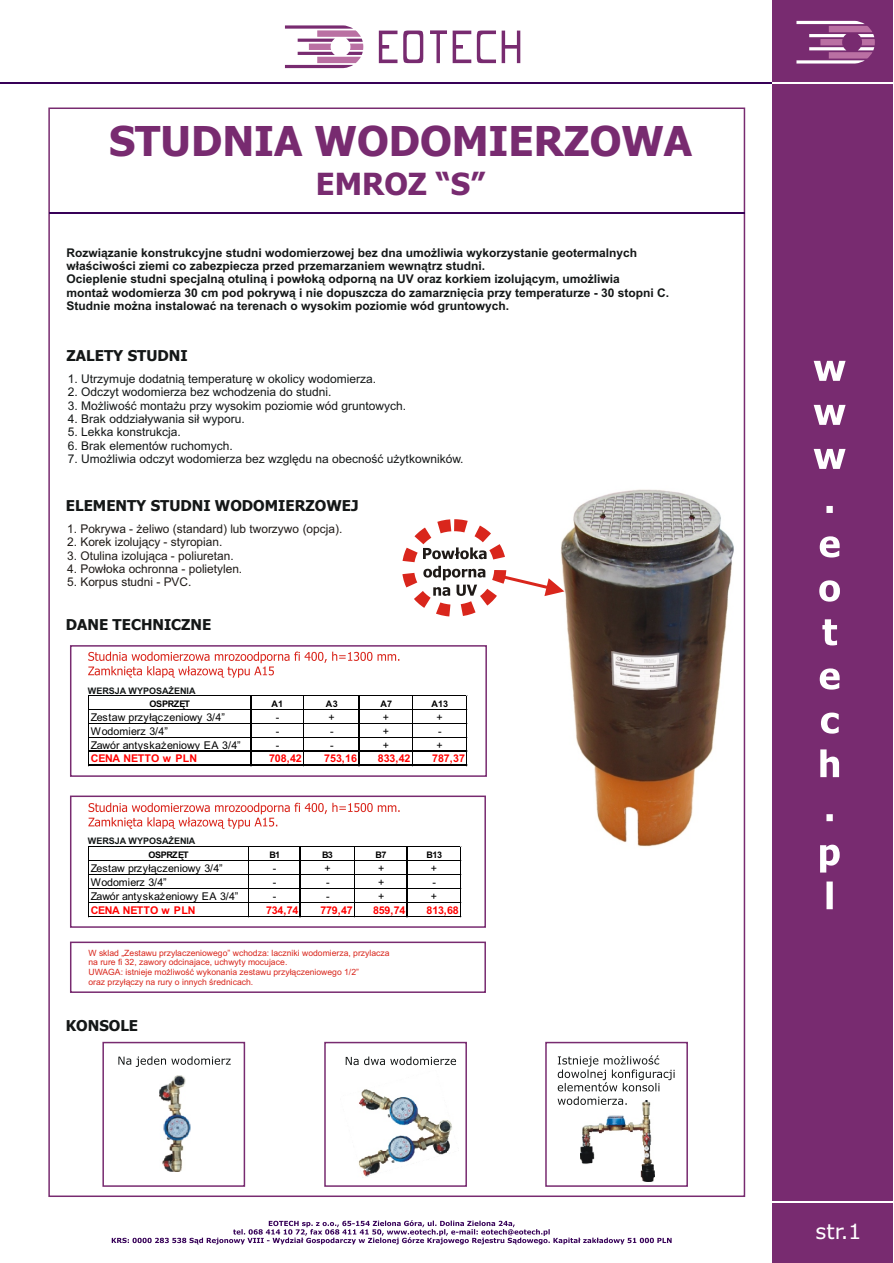
<style>
.page{position:relative;width:894px;height:1263px;background:#fff}
.page>*{position:absolute;margin:0;border:0;box-sizing:border-box;transform-origin:0 0}
.t1{font:700 41.25px "Tahoma";color:#782b70}
.t2{font:700 30.6px "Tahoma";color:#782b70}
.t3{font:21px "Verdana";color:#fff}
.t4{font:700 15px "Tahoma";color:#141717}
.t5{font:700 12px/13.4px "Arial";color:#141717}
.t6{font:12px "Arial";color:#141717}
.t7{font:12px "Arial";color:#1f1a17}
.t8{font:10.65px "Arial";letter-spacing:-.005em;color:#000}
.t9{font:700 10.65px "Arial";letter-spacing:-.015em;color:#f00}
.t10{font:700 9px "Arial";color:#141717}
.t11{font:700 9px "Arial";letter-spacing:-.03em;color:#000}
.t12{font:8.55px/9.6px "Arial";color:#d9261c}
.t13{font:700 5.55px "Verdana";color:#141717;scale:1.18 1}
</style>
<div class="page">
<div style="left:70px;top:645px;width:417px;height:132px;border:2px solid #782b70"></div>
<div style="left:70px;top:796px;width:416px;height:132px;border:2px solid #782b70"></div>
<svg style="left:285px;top:25px;width:78px;height:43px"></svg>
<svg style="left:379px;top:30px;width:141px;height:33px"></svg>
<hr style="left:1px;top:82px;width:797px;height:2px;background:#360057">
<div style="left:772px;top:0;width:120px;height:1263px;background:#782b70"></div>
<hr style="left:772px;top:82px;width:120px;height:2px;background:#fff">
<svg style="left:112px;top:1220px;width:560px;height:24px"></svg>
<svg style="left:88px;top:803px;width:312px;height:26px"></svg>
<img style="left:561px;top:489px;width:173px;height:358px">
<svg style="left:402px;top:519px;width:104px;height:98px"></svg>
<svg style="left:423px;top:547px;width:64px;height:49px"></svg>
<svg style="left:498px;top:574px;width:66px;height:22px"></svg>
<hr style="left:49px;top:212px;width:695px;height:1px;background:#360057">
<hr style="left:89px;top:846px;width:372px;height:1px;background:#000">
<hr style="left:89px;top:860px;width:372px;height:1px;background:#000">
<hr style="left:89px;top:874px;width:372px;height:1px;background:#000">
<hr style="left:89px;top:888px;width:372px;height:1px;background:#000">
<hr style="left:88px;top:846px;width:1px;height:56px;background:#000">
<hr style="left:248px;top:847px;width:1px;height:55px;background:#000">
<hr style="left:299px;top:847px;width:1px;height:55px;background:#000">
<hr style="left:300px;top:847px;width:1px;height:55px;background:#000">
<hr style="left:354px;top:847px;width:1px;height:55px;background:#000">
<hr style="left:406px;top:847px;width:1px;height:55px;background:#000">
<hr style="left:407px;top:847px;width:1px;height:55px;background:#000">
<hr style="left:89px;top:902px;width:372px;height:1px;background:#000">
<hr style="left:460px;top:847px;width:1px;height:55px;background:#000">
<hr style="left:89px;top:916px;width:372px;height:1px;background:#000">
<svg style="left:88px;top:902px;width:1px;height:16px"></svg>
<svg style="left:248px;top:903px;width:1px;height:15px"></svg>
<svg style="left:299px;top:903px;width:2px;height:15px"></svg>
<svg style="left:354px;top:903px;width:1px;height:15px"></svg>
<svg style="left:406px;top:903px;width:2px;height:15px"></svg>
<svg style="left:460px;top:902px;width:2px;height:16px"></svg>
<svg style="left:88px;top:652px;width:311px;height:26px"></svg>
<svg style="left:796px;top:21px;width:79px;height:43px"></svg>
<svg style="left:814px;top:361px;width:32px;height:548px"></svg>
<div style="left:545px;top:1042px;width:143px;height:145px;border:2px solid #782b70"></div>
<img style="left:580px;top:1105px;width:75px;height:76px">
<svg style="left:558px;top:1055px;width:117px;height:50px"></svg>
<img style="left:160px;top:1076px;width:30px;height:95px">
<svg style="left:118px;top:1056px;width:113px;height:11px"></svg>
<div style="left:102px;top:1042px;width:143px;height:145px;border:2px solid #782b70"></div>
<img style="left:358px;top:1089px;width:94px;height:88px">
<svg style="left:346px;top:1057px;width:110px;height:8px"></svg>
<div style="left:324px;top:1042px;width:143px;height:145px;border:2px solid #782b70"></div>
<div style="left:70px;top:942px;width:416px;height:51px;border:2px solid #782b70"></div>
<hr style="left:772px;top:1201px;width:120px;height:1px;background:#fff">
<hr style="left:89px;top:695px;width:378px;height:1px;background:#000">
<hr style="left:89px;top:709px;width:378px;height:1px;background:#000">
<hr style="left:89px;top:723px;width:378px;height:1px;background:#000">
<hr style="left:89px;top:737px;width:378px;height:1px;background:#000">
<hr style="left:88px;top:695px;width:1px;height:56px;background:#000">
<hr style="left:250px;top:696px;width:1px;height:55px;background:#000">
<hr style="left:251px;top:696px;width:1px;height:55px;background:#000">
<hr style="left:303px;top:696px;width:1px;height:55px;background:#000">
<hr style="left:358px;top:696px;width:1px;height:55px;background:#000">
<hr style="left:359px;top:696px;width:1px;height:55px;background:#000">
<hr style="left:412px;top:696px;width:1px;height:55px;background:#000">
<hr style="left:89px;top:751px;width:378px;height:1px;background:#000">
<hr style="left:466px;top:696px;width:1px;height:55px;background:#000">
<hr style="left:467px;top:696px;width:1px;height:55px;background:#000">
<hr style="left:89px;top:765px;width:378px;height:1px;background:#000">
<svg style="left:88px;top:751px;width:1px;height:16px"></svg>
<svg style="left:250px;top:752px;width:2px;height:15px"></svg>
<svg style="left:303px;top:752px;width:1px;height:15px"></svg>
<svg style="left:358px;top:752px;width:2px;height:15px"></svg>
<svg style="left:412px;top:752px;width:1px;height:15px"></svg>
<svg style="left:466px;top:751px;width:2px;height:16px"></svg>
<h1 class="t1" style="left:109px;top:124px;width:585px">STUDNIA WODOMIERZOWA</h1>
<h2 class="t2" style="left:316px;top:172px;width:171px">EMROZ “S”</h2>
<p class="t5" style="left:66px;top:247px;width:604px">Rozwi¹zanie konstrukcyjne studni wodomierzowej bez dna umo¿liwia wykorzystanie geotermalnych w³aœciwoœci ziemi co zabezpiecza przed przemarzaniem wewn¹trz studni.<br>Ocieplenie studni specjaln¹ otulin¹ i pow³ok¹ odporn¹ na UV oraz korkiem izoluj¹cym, umo¿liwia<br>monta¿ wodomierza 30 cm pod pokryw¹ i nie dopuszcza do zamarzniêcia przy temperaturze - 30 stopni C.<br>Studnie mo¿na instalowaæ na terenach o wysokim poziomie wód gruntowych.</p>
<p class="t4" style="left:67px;top:349px;width:123px">ZALETY STUDNI</p>
<p class="t6" style="left:68px;top:374px;width:310px">1. Utrzymuje dodatni¹ temperaturê w okolicy wodomierza.</p>
<p class="t6" style="left:68px;top:387px;width:265px">2. Odczyt wodomierza bez wchodzenia do studni.</p>
<p class="t6" style="left:68px;top:401px;width:340px">3. Mo¿liwoœæ monta¿u przy wysokim poziomie wód gruntowych.</p>
<p class="t6" style="left:68px;top:414px;width:178px">4. Brak oddzia³ywania si³ wyporu.</p>
<p class="t6" style="left:68px;top:428px;width:114px">5. Lekka konstrukcja.</p>
<p class="t6" style="left:68px;top:441px;width:166px">6. Brak elementów ruchomych.</p>
<p class="t6" style="left:68px;top:454px;width:397px">7. Umo¿liwia odczyt wodomierza bez wzglêdu na obecnoœæ u¿ytkowników.</p>
<p class="t4" style="left:66px;top:499px;width:294px">ELEMENTY STUDNI WODOMIERZOWEJ</p>
<p class="t7" style="left:67px;top:524px;width:277px">1. Pokrywa - ¿eliwo (standard) lub tworzywo (opcja).</p>
<p class="t7" style="left:67px;top:537px;width:157px">2. Korek izoluj¹cy - styropian.</p>
<p class="t7" style="left:67px;top:551px;width:168px">3. Otulina izoluj¹ca - poliuretan.</p>
<p class="t7" style="left:67px;top:564px;width:177px">4. Pow³oka ochronna - polietylen.</p>
<p class="t7" style="left:67px;top:578px;width:126px">5. Korpus studni - PVC.</p>
<p class="t4" style="left:66px;top:618px;width:147px">DANE TECHNICZNE</p>
<p class="t10" style="left:88px;top:687px;width:109px">WERSJA WYPOSA¯ENIA</p>
<p class="t11" style="left:149px;top:700px;width:42px">OSPRZÊT</p>
<p class="t11" style="left:272px;top:700px;width:13px">A1</p>
<p class="t11" style="left:326px;top:700px;width:13px">A3</p>
<p class="t11" style="left:380px;top:700px;width:13px">A7</p>
<p class="t11" style="left:431px;top:700px;width:18px">A13</p>
<p class="t8" style="left:91px;top:713px;width:136px">Zestaw przy³¹czeniowy 3/4”</p>
<p class="t8" style="left:276px;top:713px;width:5px">-</p>
<p class="t8" style="left:329px;top:713px;width:8px">+</p>
<p class="t8" style="left:383px;top:713px;width:8px">+</p>
<p class="t8" style="left:436px;top:713px;width:8px">+</p>
<p class="t8" style="left:91px;top:727px;width:79px">Wodomierz 3/4”</p>
<p class="t8" style="left:276px;top:727px;width:5px">-</p>
<p class="t8" style="left:330px;top:727px;width:5px">-</p>
<p class="t8" style="left:383px;top:727px;width:8px">+</p>
<p class="t8" style="left:438px;top:727px;width:5px">-</p>
<p class="t8" style="left:91px;top:741px;width:151px">Zawór antyska¿eniowy EA 3/4”</p>
<p class="t8" style="left:276px;top:741px;width:5px">-</p>
<p class="t8" style="left:330px;top:741px;width:5px">-</p>
<p class="t8" style="left:383px;top:741px;width:8px">+</p>
<p class="t8" style="left:436px;top:741px;width:8px">+</p>
<p class="t9" style="left:91px;top:755px;width:108px">CENA NETTO w PLN</p>
<p class="t9" style="left:269px;top:755px;width:34px">708,42</p>
<p class="t9" style="left:324px;top:755px;width:34px">753,16</p>
<p class="t9" style="left:378px;top:755px;width:34px">833,42</p>
<p class="t9" style="left:432px;top:755px;width:34px">787,37</p>
<p class="t10" style="left:88px;top:837px;width:109px">WERSJA WYPOSA¯ENIA</p>
<p class="t11" style="left:148px;top:851px;width:42px">OSPRZÊT</p>
<p class="t11" style="left:269px;top:851px;width:12px">B1</p>
<p class="t11" style="left:322px;top:851px;width:12px">B3</p>
<p class="t11" style="left:376px;top:851px;width:12px">B7</p>
<p class="t11" style="left:427px;top:851px;width:17px">B13</p>
<p class="t8" style="left:91px;top:864px;width:133px">Zestaw przy³¹czeniowy 3/4”</p>
<p class="t8" style="left:273px;top:864px;width:5px">-</p>
<p class="t8" style="left:325px;top:864px;width:8px">+</p>
<p class="t8" style="left:378px;top:864px;width:8px">+</p>
<p class="t8" style="left:431px;top:864px;width:8px">+</p>
<p class="t8" style="left:91px;top:878px;width:77px">Wodomierz 3/4”</p>
<p class="t8" style="left:273px;top:878px;width:5px">-</p>
<p class="t8" style="left:326px;top:878px;width:5px">-</p>
<p class="t8" style="left:378px;top:878px;width:8px">+</p>
<p class="t8" style="left:432px;top:878px;width:5px">-</p>
<p class="t8" style="left:91px;top:892px;width:149px">Zawór antyska¿eniowy EA 3/4”</p>
<p class="t8" style="left:273px;top:892px;width:5px">-</p>
<p class="t8" style="left:326px;top:892px;width:5px">-</p>
<p class="t8" style="left:378px;top:892px;width:8px">+</p>
<p class="t8" style="left:431px;top:892px;width:8px">+</p>
<p class="t9" style="left:91px;top:906px;width:106px">CENA NETTO w PLN</p>
<p class="t9" style="left:266px;top:906px;width:34px">734,74</p>
<p class="t9" style="left:320px;top:906px;width:34px">779,47</p>
<p class="t9" style="left:373px;top:906px;width:34px">859,74</p>
<p class="t9" style="left:427px;top:906px;width:34px">813,68</p>
<p class="t12" style="left:89px;top:949px;width:303px">W sklad „Zestawu przylaczeniowego” wchodza: laczniki wodomierza, przylacza na rure fi 32, zawory odcinajace, uchwyty mocujace.<br>UWAGA: istnieje mo¿liwoœæ wykonania zestawu przy³¹czeniowego 1/2”<br>oraz przy³¹czy na rury o innych œrednicach.</p>
<p class="t4" style="left:66px;top:1020px;width:74px">KONSOLE</p>
<p class="t13" style="left:622px;top:1053px;width:3px">.</p>
<h3 class="t3" style="left:815px;top:1223px;width:48px">str.1</h3>
</div>
